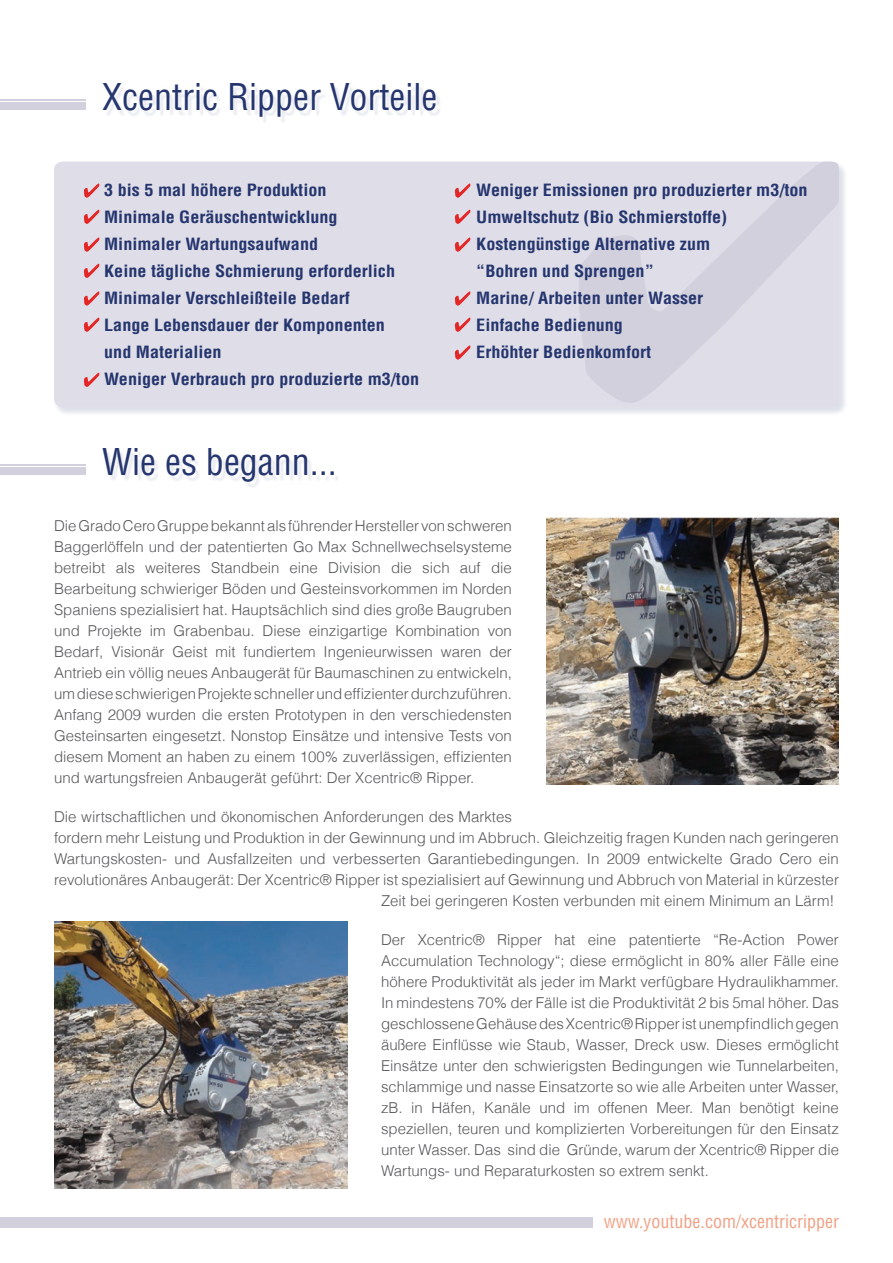
<style>
.page{position:relative;width:893px;height:1263px;background:#fff}
.page>*{position:absolute;margin:0;border:0;box-sizing:border-box;transform-origin:0 0}
.t1{font:condensed 36px "Helvetica";color:#25356e}
.t2{font:condensed 18px "Helvetica";color:#f1a083}
.t3{font:700 condensed 16.5px/27px "Helvetica";color:#25356e;scale:1.1 1}
.t4{font:300 15px/21px "Helvetica";color:#57585a;text-align:justify}
</style>
<div class="page">
<div style="left:0;top:1217px;width:593px;height:11px;background:#d2d0dd"></div>
<div style="left:54px;top:161px;width:794px;height:255px;background:#25356e;opacity:.15"></div>
<div style="left:54px;top:162px;width:785px;height:245px;background:#dfdee8;border-radius:9px"></div>
<div style="left:105px;top:85px;width:337px;height:38px;background:#25356e;opacity:.1"></div>
<div style="left:0;top:103px;width:86px;height:7px;background:#d2d0dd"></div>
<hr style="left:0;top:99px;width:86px;height:2px;background:#d2d0dd">
<svg style="left:84px;top:184px;width:15px;height:14px"></svg>
<svg style="left:84px;top:210px;width:15px;height:14px"></svg>
<svg style="left:84px;top:238px;width:15px;height:14px"></svg>
<svg style="left:84px;top:264px;width:15px;height:14px"></svg>
<svg style="left:84px;top:291px;width:15px;height:15px"></svg>
<svg style="left:84px;top:318px;width:15px;height:14px"></svg>
<svg style="left:84px;top:373px;width:15px;height:14px"></svg>
<svg style="left:579px;top:162px;width:260px;height:241px"></svg>
<div style="left:105px;top:450px;width:235px;height:38px;background:#25356e;opacity:.1"></div>
<div style="left:0;top:467px;width:86px;height:7px;background:#d2d0dd"></div>
<hr style="left:0;top:463px;width:86px;height:2px;background:#d2d0dd">
<svg style="left:455px;top:184px;width:15px;height:14px"></svg>
<svg style="left:455px;top:210px;width:15px;height:14px"></svg>
<svg style="left:455px;top:238px;width:15px;height:14px"></svg>
<svg style="left:455px;top:291px;width:15px;height:15px"></svg>
<svg style="left:455px;top:318px;width:15px;height:14px"></svg>
<svg style="left:455px;top:345px;width:15px;height:15px"></svg>
<img style="left:547px;top:518px;width:292px;height:267px">
<img style="left:54px;top:921px;width:293px;height:267px">
<h1 class="t1" style="left:102px;top:75px;width:337px">Xcentric Ripper Vorteile</h1>
<p class="t3" style="left:104px;top:176px;width:288px">3 bis 5 mal höhere Produktion<br>Minimale Geräuschentwicklung<br>Minimaler Wartungsaufwand<br>Keine tägliche Schmierung erforderlich<br>Minimaler Verschleißteile Bedarf<br>Lange Lebensdauer der Komponenten<br>und Materialien<br>Weniger Verbrauch pro produzierte m3/ton</p>
<p class="t3" style="left:476px;top:176px;width:303px">Weniger Emissionen pro produzierter m3/ton<br>Umweltschutz (Bio Schmierstoffe)<br>Kostengünstige Alternative zum<br>“Bohren und Sprengen”<br>Marine/ Arbeiten unter Wasser<br>Einfache Bedienung<br>Erhöhter Bedienkomfort</p>
<h1 class="t1" style="left:102px;top:439px;width:236px">Wie es begann...</h1>
<p class="t4" style="left:54px;top:514px;width:459px">Die Grado Cero Gruppe bekannt als führender Hersteller von schweren Baggerlöffeln und der patentierten Go Max Schnellwechselsysteme betreibt als weiteres Standbein eine Division die sich auf die Bearbeitung schwieriger Böden und Gesteinsvorkommen im Norden Spaniens spezialisiert hat. Hauptsächlich sind dies große Baugruben und Projekte im Grabenbau. Diese einzigartige Kombination von Bedarf, Visionär Geist mit fundiertem Ingenieurwissen waren der Antrieb ein völlig neues Anbaugerät für Baumaschinen zu entwickeln, um diese schwierigen Projekte schneller und effizienter durchzuführen.<br>Anfang 2009 wurden die ersten Prototypen in den verschiedensten Gesteinsarten eingesetzt. Nonstop Einsätze und intensive Tests von diesem Moment an haben zu einem 100% zuverlässigen, effizienten und wartungsfreien Anbaugerät geführt: Der Xcentric® Ripper.</p>
<p class="t4" style="left:54px;top:805px;width:459px">Die wirtschaftlichen und ökonomischen Anforderungen des Marktes</p>
<p class="t4" style="left:54px;top:826px;width:786px">fordern mehr Leistung und Produktion in der Gewinnung und im Abbruch. Gleichzeitig fragen Kunden nach geringeren</p>
<p class="t4" style="left:54px;top:847px;width:786px">Wartungskosten- und Ausfallzeiten und verbesserten Garantiebedingungen. In 2009 entwickelte Grado Cero ein</p>
<p class="t4" style="left:54px;top:868px;width:786px">revolutionäres Anbaugerät: Der Xcentric® Ripper ist spezialisiert auf Gewinnung und Abbruch von Material in kürzester</p>
<p class="t4" style="left:381px;top:889px;width:455px">Zeit bei geringeren Kosten verbunden mit einem Minimum an Lärm!</p>
<p class="t4" style="left:381px;top:928px;width:459px">Der Xcentric® Ripper hat eine patentierte “Re-Action Power Accumulation Technology“; diese ermöglicht in 80% aller Fälle eine höhere Produktivität als jeder im Markt verfügbare Hydraulikhammer.<br>In mindestens 70% der Fälle ist die Produktivität 2 bis 5mal höher. Das geschlossene Gehäuse des Xcentric® Ripper ist unempfindlich gegen äußere Einflüsse wie Staub, Wasser, Dreck usw. Dieses ermöglicht Einsätze unter den schwierigsten Bedingungen wie Tunnelarbeiten, schlammige und nasse Einsatzorte so wie alle Arbeiten unter Wasser, zB. in Häfen, Kanäle und im offenen Meer. Man benötigt keine speziellen, teuren und komplizierten Vorbereitungen für den Einsatz unter Wasser. Das sind die Gründe, warum der Xcentric® Ripper die Wartungs- und Reparaturkosten so extrem senkt.</p>
<p class="t2" style="left:604px;top:1210px;width:237px">www.youtube.com/xcentricripper</p>
</div>
